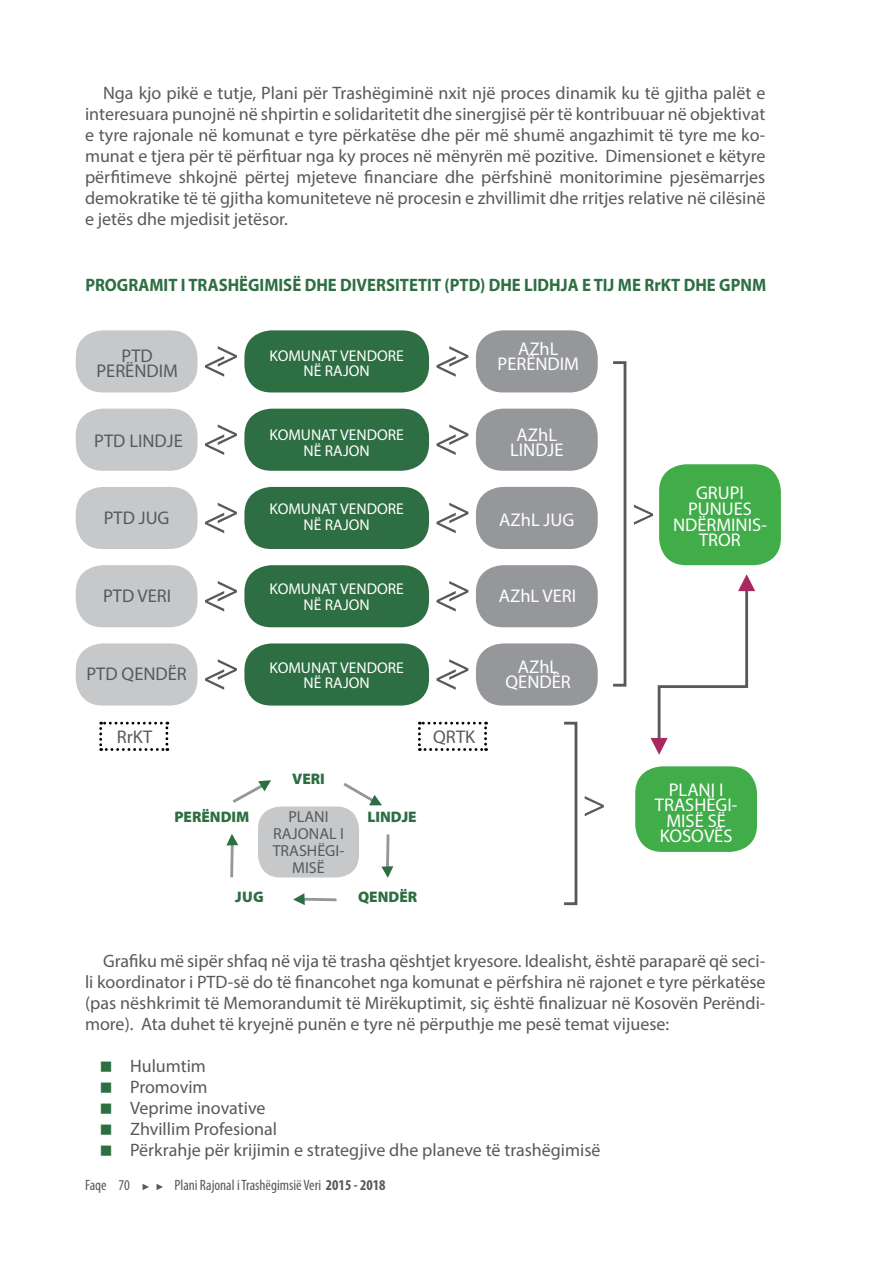
<style>
.page{position:relative;width:893px;height:1263px;background:#fff}
.page>*{position:absolute;margin:0;border:0;box-sizing:border-box;transform-origin:0 0}
.t1{font:18.45px/15.6px "Myriad Pro";color:#fff;text-align:center}
.t2{font:18.45px/15.6px "Myriad Pro";color:#58595b;text-align:center}
.t3{font:18px/21px "Myriad Pro";color:#58595b;text-align:justify}
.t4{font:700 18px "Myriad Pro";color:#2d6e43;scale:.93 1}
.t5{font:16.05px/17px "Myriad Pro";color:#58595b;text-align:center}
.t6{font:15.6px/15.6px "Myriad Pro";color:#fff;text-align:center}
.t7{font:900 15.3px "Myriad Pro";letter-spacing:.01em;color:#2d6e43}
.t8{font:condensed 15px "Myriad Pro";color:#58595b}
.s1{font-family:"Arial";font-stretch:normal;font-size:9px}
.s2{font-weight:700}
</style>
<div class="page">
<div style="left:244px;top:330px;width:185px;height:62px;background:#2d6e43;border-radius:27px"></div>
<div style="left:76px;top:330px;width:122px;height:62px;background:#c7c8ca;border-radius:27px"></div>
<div style="left:476px;top:330px;width:122px;height:62px;background:#95979a;border-radius:27px"></div>
<div style="left:659px;top:464px;width:122px;height:101px;background:#41ad49;border-radius:27px"></div>
<div style="left:635px;top:766px;width:122px;height:86px;background:#41ad49;border-radius:27px"></div>
<div style="left:244px;top:409px;width:185px;height:62px;background:#2d6e43;border-radius:27px"></div>
<div style="left:76px;top:409px;width:122px;height:62px;background:#c7c8ca;border-radius:27px"></div>
<div style="left:476px;top:409px;width:122px;height:62px;background:#95979a;border-radius:27px"></div>
<div style="left:244px;top:487px;width:185px;height:62px;background:#2d6e43;border-radius:27px"></div>
<div style="left:76px;top:487px;width:122px;height:62px;background:#c7c8ca;border-radius:27px"></div>
<div style="left:476px;top:487px;width:122px;height:62px;background:#95979a;border-radius:27px"></div>
<div style="left:244px;top:565px;width:185px;height:62px;background:#2d6e43;border-radius:27px"></div>
<div style="left:76px;top:565px;width:122px;height:62px;background:#c7c8ca;border-radius:27px"></div>
<div style="left:476px;top:565px;width:122px;height:62px;background:#95979a;border-radius:27px"></div>
<div style="left:244px;top:643px;width:185px;height:62px;background:#2d6e43;border-radius:27px"></div>
<div style="left:76px;top:643px;width:122px;height:62px;background:#c7c8ca;border-radius:27px"></div>
<div style="left:258px;top:806px;width:101px;height:71px;background:#c7c8ca;border-radius:22px"></div>
<div style="left:476px;top:643px;width:122px;height:62px;background:#95979a;border-radius:27px"></div>
<svg style="left:205px;top:346px;width:32px;height:31px"></svg>
<svg style="left:436px;top:346px;width:32px;height:31px"></svg>
<svg style="left:205px;top:424px;width:32px;height:31px"></svg>
<svg style="left:436px;top:424px;width:32px;height:31px"></svg>
<svg style="left:205px;top:503px;width:32px;height:30px"></svg>
<svg style="left:436px;top:503px;width:32px;height:30px"></svg>
<svg style="left:634px;top:505px;width:19px;height:20px"></svg>
<svg style="left:585px;top:796px;width:19px;height:20px"></svg>
<svg style="left:205px;top:581px;width:32px;height:30px"></svg>
<svg style="left:436px;top:581px;width:32px;height:30px"></svg>
<svg style="left:205px;top:659px;width:32px;height:31px"></svg>
<svg style="left:436px;top:659px;width:32px;height:31px"></svg>
<svg style="left:99px;top:722px;width:69px;height:29px"></svg>
<svg style="left:418px;top:722px;width:69px;height:29px"></svg>
<div style="left:612px;top:361px;width:14px;height:326px;border:3px solid #58595b"></div>
<div style="left:563px;top:722px;width:14px;height:183px;border:3px solid #58595b"></div>
<svg style="left:650px;top:574px;width:105px;height:181px"></svg>
<svg style="left:343px;top:783px;width:39px;height:22px"></svg>
<svg style="left:381px;top:834px;width:12px;height:44px"></svg>
<svg style="left:226px;top:834px;width:12px;height:44px"></svg>
<svg style="left:293px;top:893px;width:44px;height:12px"></svg>
<svg style="left:232px;top:780px;width:39px;height:23px"></svg>
<p class="t3" style="left:85px;top:82px;width:682px;text-indent:18px">Nga kjo pikë e tutje, Plani për Trashëgiminë nxit një proces dinamik ku të gjitha palët e interesuara punojnë në shpirtin e solidaritetit dhe sinergjisë për të kontribuuar në objektivat e tyre rajonale në komunat e tyre përkatëse dhe për më shumë angazhimit të tyre me ko&shy;munat e tjera për të përfituar nga ky proces në mënyrën më pozitive. Dimensionet e këtyre përfitimeve shkojnë përtej mjeteve financiare dhe përfshinë monitorimine pjesëmarrjes demokratike të të gjitha komuniteteve në procesin e zhvillimit dhe rritjes relative në cilësinë e jetës dhe mjedisit jetësor.</p>
<p class="t4" style="left:85px;top:273px;width:733px">PROGRAMIT I TRASHËGIMISË DHE DIVERSITETIT (PTD) DHE LIDHJA E TIJ ME RrKT DHE GPNM</p>
<p class="t2" style="left:96px;top:347px;width:83px">PTD<br>PERËNDIM</p>
<p class="t1" style="left:498px;top:341px;width:83px">AZhL<br>PERËNDIM</p>
<p class="t6" style="left:269px;top:347px;width:136px">KOMUNAT VENDORE<br>NË RAJON</p>
<p class="t2" style="left:94px;top:432px;width:90px">PTD LINDJE</p>
<p class="t6" style="left:269px;top:427px;width:136px">KOMUNAT VENDORE<br>NË RAJON</p>
<p class="t2" style="left:104px;top:509px;width:67px">PTD JUG</p>
<p class="t6" style="left:269px;top:501px;width:136px">KOMUNAT VENDORE<br>NË RAJON</p>
<p class="t2" style="left:103px;top:588px;width:70px">PTD VERI</p>
<p class="t6" style="left:269px;top:581px;width:136px">KOMUNAT VENDORE<br>NË RAJON</p>
<p class="t2" style="left:86px;top:666px;width:102px">PTD QENDËR</p>
<p class="t6" style="left:269px;top:659px;width:136px">KOMUNAT VENDORE<br>NË RAJON</p>
<p class="t2" style="left:117px;top:729px;width:37px">RrKT</p>
<p class="t2" style="left:433px;top:729px;width:43px">QRTK</p>
<p class="t7" style="left:174px;top:808px;width:20px">PERËNDIM</p>
<p class="t7" style="left:292px;top:770px;width:9px">VERI</p>
<p class="t5" style="left:273px;top:808px;width:73px">PLANI<br>RAJONAL I<br>TRASHËGI-<br>MISË</p>
<p class="t7" style="left:367px;top:808px;width:9px">LINDJE</p>
<p class="t7" style="left:235px;top:888px;width:30px">jug</p>
<p class="t7" style="left:358px;top:888px;width:22px">QENDËR</p>
<p class="t1" style="left:510px;top:426px;width:55px">AZhL<br>LINDJE</p>
<p class="t1" style="left:499px;top:512px;width:76px">AZhL JUG</p>
<p class="t1" style="left:499px;top:588px;width:79px">AZhL VERI</p>
<p class="t1" style="left:506px;top:658px;width:67px">AZhL<br>QENDËR</p>
<p class="t1" style="left:673px;top:485px;width:95px">GRUPI<br>PUNUES<br>NDËRMINIS-<br>TROR</p>
<p class="t1" style="left:655px;top:781px;width:84px">PLANI I<br>TRASHËGI-<br>MISË SË<br>KOSOVËS</p>
<p class="t3" style="left:85px;top:950px;width:682px;text-indent:18px">Grafiku më sipër shfaq në vija të trasha qështjet kryesore. Idealisht, është paraparë që seci&shy;li koordinator i PTD-së do të financohet nga komunat e përfshira në rajonet e tyre përkatëse (pas nëshkrimit të Memorandumit të Mirëkuptimit, siç është finalizuar në Kosovën Perëndi&shy;more). Ata duhet të kryejnë punën e tyre në përputhje me pesë temat vijuese:</p>
<p class="t3" style="left:130px;top:1055px;width:472px;text-align:left">Hulumtim<br>Promovim<br>Veprime inovative<br>Zhvillim Profesional<br>Përkrahje për krijimin e strategjive dhe planeve të trashëgimisë</p>
<p class="t8" style="left:85px;top:1176px;width:302px">Faqe 70 <span class="s1">► ►</span> Plani Rajonal i Trashëgimsië Veri <span class="s2">2015 - 2018</span></p>
</div>
